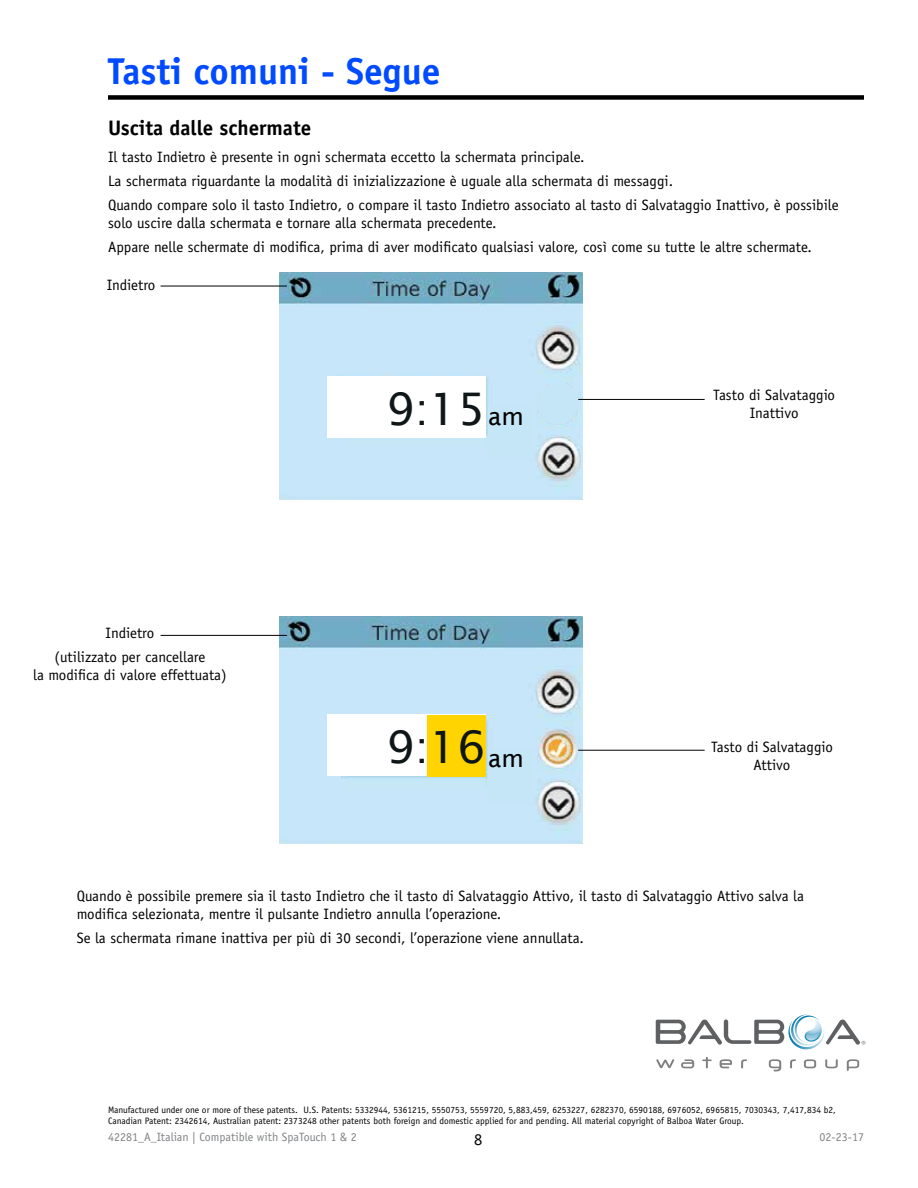
<style>
.page{position:relative;width:918px;height:1188px;background:#fff}
.page>*{position:absolute;margin:0;border:0;box-sizing:border-box;transform-origin:0 0}
.t1{font:45px "Lucida Sans";color:#0f1617}
.t2{font:700 37.5px "Officina Sans";color:#004bff}
.t3{font:700 21px "Officina Sans";color:#000}
.t4{font:16.5px "Officina Sans";color:#000}
.t5{font:15px/24px "Officina Sans";color:#000}
.t6{font:12px "Officina Sans";color:#808285}
.t7{font:9.3px/10.5px "Officina Sans";color:#000}
.s1{font-size:24px;color:#000}
</style>
<div class="page">
<svg style="left:656px;top:1059px;width:18px;height:9px"></svg>
<svg style="left:681px;top:1059px;width:13px;height:9px"></svg>
<svg style="left:702px;top:1057px;width:10px;height:11px"></svg>
<svg style="left:720px;top:1059px;width:12px;height:9px"></svg>
<svg style="left:790px;top:1059px;width:6px;height:9px"></svg>
<svg style="left:741px;top:1059px;width:6px;height:9px"></svg>
<svg style="left:804px;top:1059px;width:12px;height:9px"></svg>
<svg style="left:825px;top:1059px;width:13px;height:9px"></svg>
<svg style="left:769px;top:1059px;width:12px;height:12px"></svg>
<svg style="left:847px;top:1059px;width:12px;height:12px"></svg>
<svg style="left:656px;top:1015px;width:209px;height:35px"></svg>
<img style="left:280px;top:272px;width:303px;height:227px">
<img style="left:279px;top:617px;width:303px;height:227px">
<div style="left:108px;top:95px;width:756px;height:5px;background:#000"></div>
<hr style="left:161px;top:635px;width:126px;height:1px;background:#000">
<hr style="left:578px;top:399px;width:127px;height:1px;background:#000">
<hr style="left:578px;top:750px;width:127px;height:1px;background:#000">
<hr style="left:161px;top:286px;width:126px;height:1px;background:#000">
<img style="left:537px;top:383px;width:41px;height:41px;border-radius:21px">
<div style="left:327px;top:377px;width:159px;height:61px;background:#fff"></div>
<div style="left:488px;top:406px;width:46px;height:53px;background:#c5e6f7"></div>
<div style="left:327px;top:715px;width:159px;height:61px;background:#fff"></div>
<div style="left:488px;top:749px;width:46px;height:52px;background:#c5e6f7"></div>
<div style="left:427px;top:715px;width:59px;height:62px;background:#ffd400"></div>
<h2 class="t2" style="left:108px;top:47px;width:334px">Tasti comuni - Segue</h2>
<h3 class="t3" style="left:108px;top:115px;width:205px">Uscita dalle schermate</h3>
<p class="t5" style="left:108px;top:145px;width:732px">Il tasto Indietro è presente in ogni schermata eccetto la schermata principale.<br>La schermata riguardante la modalità di inizializzazione è uguale alla schermata di messaggi.<br>Quando compare solo il tasto Indietro, o compare il tasto Indietro associato al tasto di Salvataggio Inattivo, è possibile</p>
<p class="t5" style="left:108px;top:211px;width:706px">solo uscire dalla schermata e tornare alla schermata precedente.<br>Appare nelle schermate di modifica, prima di aver modificato qualsiasi valore, così come su tutte le altre schermate.</p>
<p class="t5" style="left:107px;top:273px;width:50px">Indietro</p>
<p class="t5" style="left:55px;top:621px;width:152px;text-align:center">Indietro<br>(utilizzato per cancellare</p>
<p class="t5" style="left:33px;top:663px;width:195px">la modifica di valore effettuata)</p>
<h1 class="t1" style="left:386px;top:383px;width:139px">9:15<span class="s1">am</span></h1>
<h1 class="t1" style="left:386px;top:721px;width:139px">9:156<sub>am</sub></h1>
<p class="t5" style="left:713px;top:386px;width:123px;line-height:18px;text-align:center">Tasto di Salvataggio<br>Inattivo</p>
<p class="t5" style="left:711px;top:738px;width:123px;line-height:18px;text-align:center">Tasto di Salvataggio<br>Attivo</p>
<p class="t5" style="left:77px;top:887px;width:729px;line-height:18px">Quando è possibile premere sia il tasto Indietro che il tasto di Salvataggio Attivo, il tasto di Salvataggio Attivo salva la modifica selezionata, mentre il pulsante Indietro annulla l’operazione.</p>
<p class="t5" style="left:77px;top:926px;width:509px">Se la schermata rimane inattiva per più di 30 secondi, l’operazione viene annullata.</p>
<p class="t7" style="left:108px;top:1105px;width:729px">Manufactured under one or more of these patents. U.S. Patents: 5332944, 5361215, 5550753, 5559720, 5,883,459, 6253227, 6282370, 6590188, 6976052, 6965815, 7030343, 7,417,834 b2,<br>Canadian Patent: 2342614, Australian patent: 2373248 other patents both foreign and domestic applied for and pending. All material copyright of Balboa Water Group.</p>
<p class="t6" style="left:108px;top:1130px;width:250px">42281_A_Italian | Compatible with SpaTouch 1 &amp; 2</p>
<p class="t4" style="left:474px;top:1129px;width:10px">8</p>
<p class="t6" style="left:820px;top:1130px;width:46px">02-23-17</p>
</div>
